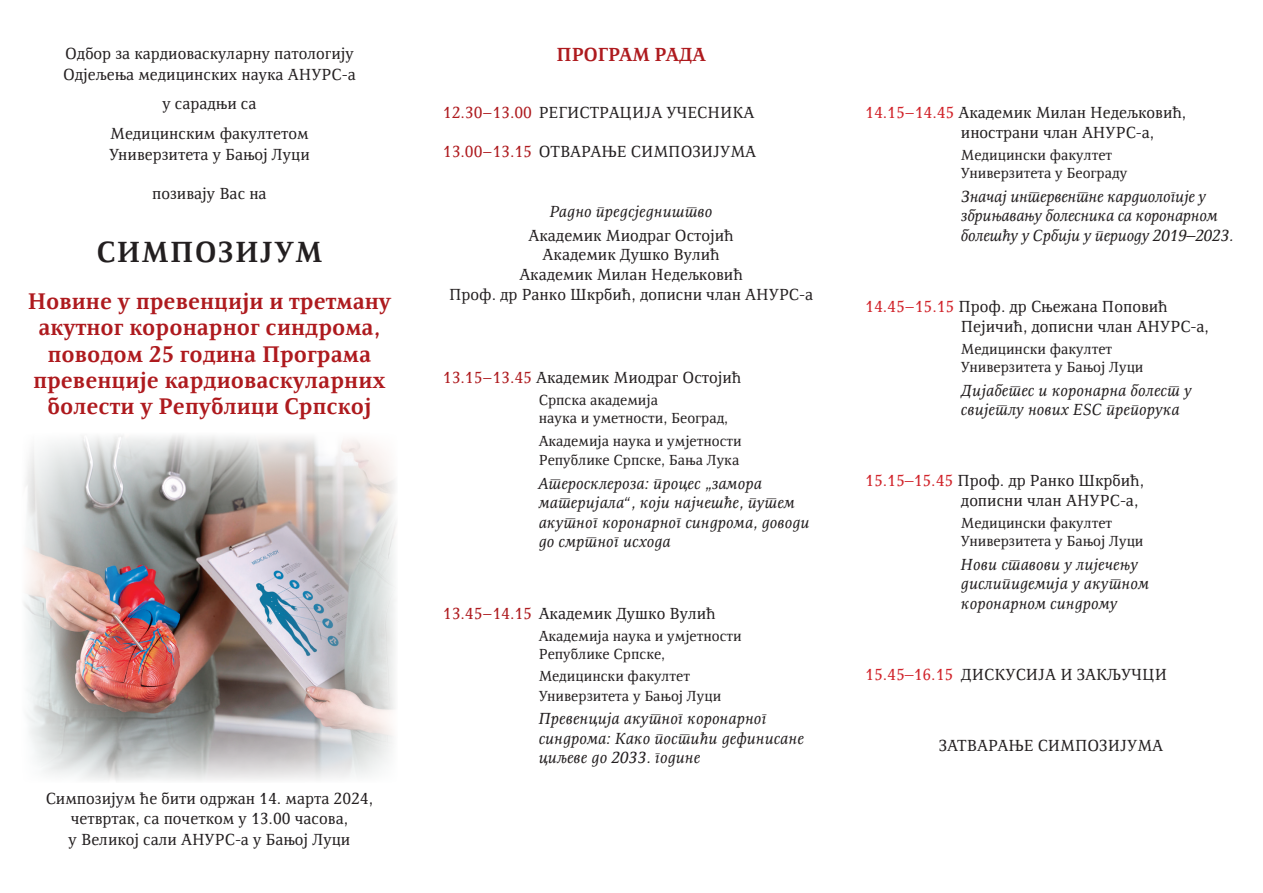
<style>
.page{position:relative;width:1263px;height:893px;background:#fff}
.page>*{position:absolute;margin:0;border:0;box-sizing:border-box;transform-origin:0 0}
.t1{font:700 30px "Resavska BG";letter-spacing:.05em;color:#231f20}
.t2{font:700 23.25px/26.2px "Resavska BG";color:#ae1a1e;text-align:center}
.t3{font:700 19.5px "Resavska BG";color:#ae1a1e}
.t4{font:16.5px/19.5px "Resavska BG";color:#231f20}
.t5{font:italic 16.5px/19.5px "Resavska BG";color:#231f20}
.t6{font:italic 16.5px/19.5px "Resavska BG";letter-spacing:-.02em;color:#231f20}
.t7{font:15px/18px "Resavska BG";color:#231f20}
.s1{color:#ae1a1e}
.s2{color:#d1232a}
</style>
<div class="page">
<img style="left:24px;top:435px;width:372px;height:346px">
<p class="t4" style="left:63px;top:43px;width:294px;line-height:21px">Одбор за кардиоваскуларну патологију<br>Одјељења медицинских наука АНУРС-а</p>
<p class="t4" style="left:162px;top:94px;width:96px">у сарадњи са</p>
<p class="t4" style="left:109px;top:123px;width:202px;line-height:21px">Медицинским факултетом<br>Универзитета у Бањој Луци</p>
<p class="t4" style="left:152px;top:183px;width:116px">позивају Вас на</p>
<p class="t1" style="left:97px;top:235px;width:227px">СИМПОЗИЈУМ</p>
<p class="t2" style="left:28px;top:288px;width:365px">Новине у превенцији и третману акутног коронарног синдрома, поводом 25 година Програма превенције кардиоваскуларних болести у Републици Српској</p>
<p class="t4" style="left:46px;top:788px;width:329px;line-height:20.2px;text-align:center">Симпозијум ће бити одржан 14. марта 2024, четвртак, са почетком у 13.00 часова,<br>у Великој сали АНУРС-а у Бањој Луци</p>
<p class="t3" style="left:556px;top:43px;width:151px">ПРОГРАМ РАДА</p>
<p class="t4" style="left:443px;top:102px;width:313px"><span class="s1">12.30−13.00</span> РЕГИСТРАЦИЈА УЧЕСНИКА</p>
<p class="t4" style="left:443px;top:142px;width:315px"><span class="s1">13.00−13.15</span> ОТВАРАЊЕ СИМПОЗИЈУМА</p>
<p class="t5" style="left:550px;top:201px;width:164px">Радно предсједништво</p>
<p class="t4" style="left:528px;top:225px;width:207px">Академик Миодраг Остојић</p>
<p class="t4" style="left:543px;top:245px;width:179px">Академик Душко Вулић</p>
<p class="t4" style="left:519px;top:265px;width:225px">Академик Милан Недељковић</p>
<p class="t4" style="left:449px;top:285px;width:365px">Проф. др Ранко Шкрбић, дописни члан АНУРС-а</p>
<p class="t4" style="left:443px;top:368px;width:300px"><span class="s1">13.15−13.45</span> Академик Миодраг Остојић</p>
<p class="t7" style="left:539px;top:391px;width:191px">Српска академија<br>наука и уметности, Београд,</p>
<p class="t7" style="left:539px;top:431px;width:205px;line-height:19.5px">Академија наука и умјетности<br>Републике Српске, Бања Лука</p>
<p class="t5" style="left:539px;top:474px;width:273px">Атеросклероза: процес „замора материјала“, који најчешће, путем акутног коронарног синдрома, доводи до смртног исхода</p>
<p class="t4" style="left:443px;top:603px;width:274px"><span class="s1">13.45−14.15</span> Академик Душко Вулић</p>
<p class="t7" style="left:539px;top:627px;width:205px">Академија наука и умјетности<br>Републике Српске,</p>
<p class="t7" style="left:539px;top:666px;width:184px;line-height:19.5px">Медицински факултет<br>Универзитета у Бањој Луци</p>
<p class="t5" style="left:539px;top:709px;width:267px">Превенција акутног коронарног синдрома: Како постићи дефинисане циљеве до 2033. године</p>
<p class="t4" style="left:961px;top:103px;width:227px;text-indent:-96px"><span class="s2">14.15−14.45</span> Академик Милан Недељковић, инострани члан АНУРС-а,</p>
<p class="t7" style="left:961px;top:146px;width:168px">Медицински факултет<br>Универзитета у Београду</p>
<p class="t6" style="left:961px;top:187px;width:274px">Значај интервентне кардиологије у збрињавању болесника са коронарном болешћу у Србији у периоду 2019–2023.</p>
<p class="t4" style="left:961px;top:297px;width:250px;text-indent:-96px"><span class="s2">14.45−15.15</span> Проф. др Сњежана Поповић<br>Пејичић, дописни члан АНУРС-а,</p>
<p class="t7" style="left:961px;top:340px;width:184px">Медицински факултет<br>Универзитета у Бањој Луци</p>
<p class="t5" style="left:961px;top:380px;width:232px">Дијабетес и коронарна болест у свијетлу нових ESC препорука</p>
<p class="t4" style="left:961px;top:471px;width:185px;text-indent:-96px"><span class="s2">15.15–15.45</span> Проф. др Ранко Шкрбић, дописни члан АНУРС-а,</p>
<p class="t7" style="left:961px;top:514px;width:184px">Медицински факултет<br>Универзитета у Бањој Луци</p>
<p class="t5" style="left:961px;top:555px;width:190px">Нови ставови у лијечењу дислипидемија у акутном коронарном синдрому</p>
<p class="t4" style="left:865px;top:665px;width:303px"><span class="s2">15.45–16.15</span> ДИСКУСИЈА И ЗАКЉУЧЦИ</p>
<p class="t4" style="left:939px;top:736px;width:226px">ЗАТВАРАЊЕ СИМПОЗИЈУМА</p>
</div>
